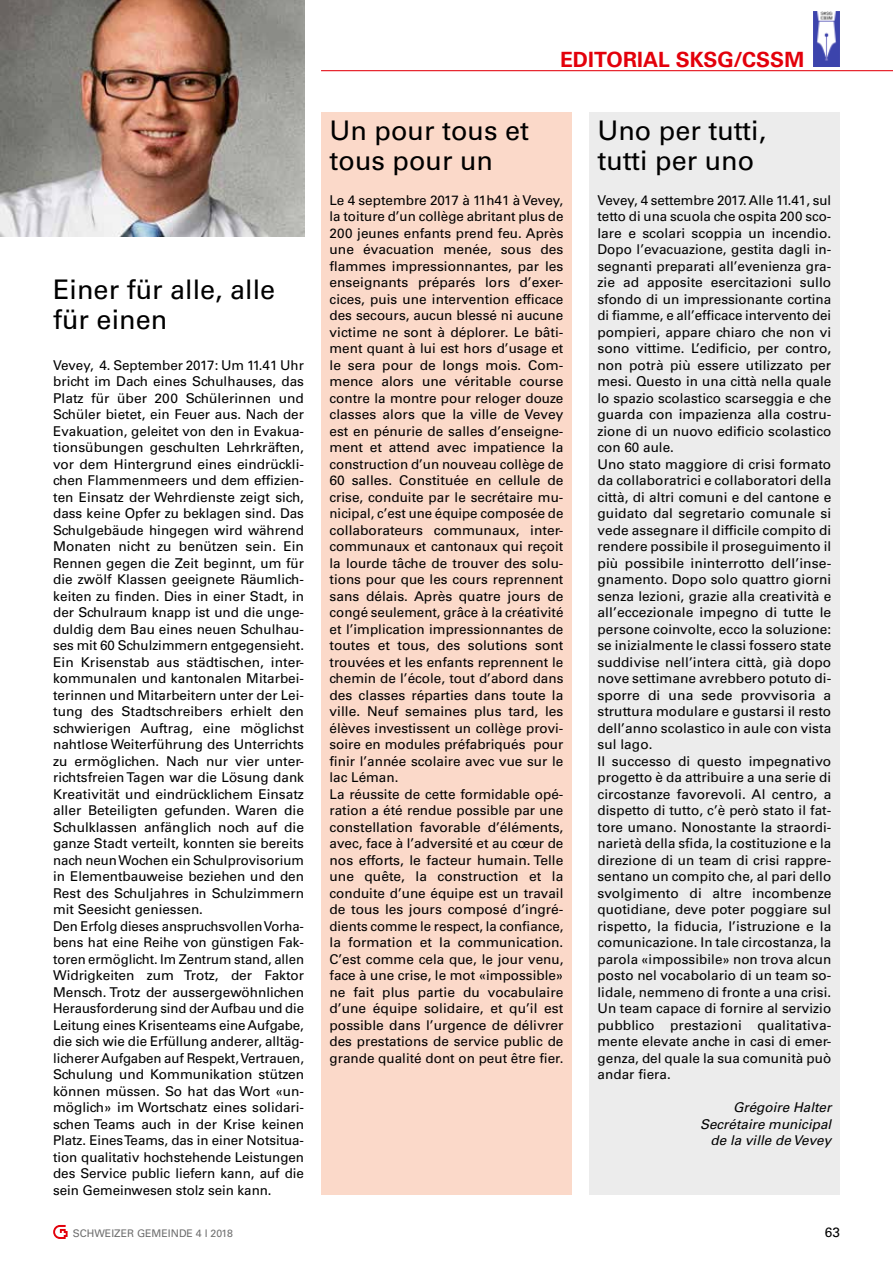
<style>
.page{position:relative;width:893px;height:1263px;background:#fff}
.page>*{position:absolute;margin:0;border:0;box-sizing:border-box;transform-origin:0 0}
.t1{font:27px/30px "Univers LT Std";color:#000}
.t2{font:700 21px "Univers LT Std";color:#e3000b}
.t3{font:13.5px/16.5px "Univers LT Std";color:#000}
.t4{font:italic 13.5px/16.5px "Univers LT Std";color:#000;text-align:right}
.t5{font:10.5px "Univers LT Std";color:#6e6e6e}
</style>
<div class="page">
<svg style="left:53px;top:1225px;width:15px;height:14px"></svg>
<hr style="left:321px;top:70px;width:572px;height:1px;background:#e3000b">
<img style="left:813px;top:11px;width:27px;height:56px">
<div style="left:589px;top:112px;width:251px;height:1083px;background:#ececec"></div>
<div style="left:321px;top:112px;width:251px;height:1083px;background:#fbd9c9"></div>
<img style="left:0;top:0;width:304px;height:237px">
<h1 class="t1" style="left:53px;top:274px;width:224px">Einer für alle, alle für einen</h1>
<p class="t3" style="left:53px;top:357px;width:252px">Vevey, 4. September 2017: Um 11.41 Uhr bricht im Dach eines Schulhauses, das Platz für über 200 Schülerinnen und Schüler bietet, ein Feuer aus. Nach der Evakuation, geleitet von den in Evakua&shy;tionsübungen geschulten Lehrkräften, vor dem Hintergrund eines eindrückli&shy;chen Flammenmeers und dem effizien&shy;ten Einsatz der Wehrdienste zeigt sich, dass keine Opfer zu beklagen sind. Das Schulgebäude hingegen wird während Monaten nicht zu benützen sein. Ein Rennen gegen die Zeit beginnt, um für die zwölf Klassen geeignete Räumlich&shy;keiten zu finden. Dies in einer Stadt, in der Schulraum knapp ist und die unge&shy;duldig dem Bau eines neuen Schulhau&shy;ses mit 60 Schulzimmern entgegensieht.<br>Ein Krisenstab aus städtischen, inter&shy;kommunalen und kantonalen Mitarbei&shy;terinnen und Mitarbeitern unter der Lei&shy;tung des Stadtschreibers erhielt den schwierigen Auftrag, eine möglichst nahtlose Weiterführung des Unterrichts zu ermöglichen. Nach nur vier unter&shy;richtsfreien Tagen war die Lösung dank Kreativität und eindrücklichem Einsatz aller Beteiligten gefunden. Waren die Schulklassen anfänglich noch auf die ganze Stadt verteilt, konnten sie bereits nach neun Wochen ein Schulprovisorium in Elementbauweise beziehen und den Rest des Schuljahres in Schulzimmern mit Seesicht geniessen.<br>Den Erfolg dieses anspruchsvollen Vorha&shy;bens hat eine Reihe von günstigen Fak&shy;toren ermöglicht. Im Zentrum stand, allen Widrigkeiten zum Trotz, der Faktor Mensch. Trotz der aussergewöhnlichen Herausforderung sind der Aufbau und die Leitung eines Krisenteams eine Aufgabe, die sich wie die Erfüllung anderer, alltäg&shy;licherer Aufgaben auf Respekt, Vertrauen, Schulung und Kommunikation stützen können müssen. So hat das Wort «un&shy;möglich» im Wortschatz eines solidari&shy;schen Teams auch in der Krise keinen Platz. Eines Teams, das in einer Notsitua&shy;tion qualitativ hochstehende Leistungen des Service public liefern kann, auf die sein Gemeinwesen stolz sein kann.</p>
<h2 class="t2" style="left:560px;top:47px;width:246px">EDITORIAL SKSG/CSSM</h2>
<h1 class="t1" style="left:330px;top:116px;width:201px">Un pour tous et tous pour un</h1>
<p class="t3" style="left:330px;top:192px;width:235px">Le 4 septembre 2017 à 11h41 à Vevey, la toiture d’un collège abritant plus de 200 jeunes enfants prend feu. Après une évacuation menée, sous des flammes impressionnantes, par les enseignants préparés lors d’exer&shy;cices, puis une intervention efficace des secours, aucun blessé ni aucune victime ne sont à déplorer. Le bâti&shy;ment quant à lui est hors d’usage et le sera pour de longs mois. Com&shy;mence alors une véritable course contre la montre pour reloger douze classes alors que la ville de Vevey est en pénurie de salles d’enseigne&shy;ment et attend avec impatience la construction d’un nouveau collège de 60 salles. Constituée en cellule de crise, conduite par le secrétaire mu&shy;nicipal, c’est une équipe composée de collaborateurs communaux, inter&shy;communaux et cantonaux qui reçoit la lourde tâche de trouver des solu&shy;tions pour que les cours reprennent sans délais. Après quatre jours de congé seulement, grâce à la créativité et l’implication impressionnantes de toutes et tous, des solutions sont trouvées et les enfants reprennent le chemin de l’école, tout d’abord dans des classes réparties dans toute la ville. Neuf semaines plus tard, les élèves investissent un collège provi&shy;soire en modules préfabriqués pour finir l’année scolaire avec vue sur le lac Léman.<br>La réussite de cette formidable opé&shy;ration a été rendue possible par une constellation favorable d’éléments, avec, face à l’adversité et au cœur de nos efforts, le facteur humain. Telle une quête, la construction et la conduite d’une équipe est un travail de tous les jours composé d’ingré&shy;dients comme le respect, la confiance, la formation et la communication.<br>C’est comme cela que, le jour venu, face à une crise, le mot «impossible» ne fait plus partie du vocabulaire d’une équipe solidaire, et qu’il est possible dans l’urgence de délivrer des prestations de service public de grande qualité dont on peut être fier.</p>
<h1 class="t1" style="left:597px;top:116px;width:170px">Uno per tutti, tutti per uno</h1>
<p class="t3" style="left:597px;top:192px;width:235px">Vevey, 4 settembre 2017. Alle 11.41, sul tetto di una scuola che ospita 200 sco&shy;lare e scolari scoppia un incendio.<br>Dopo l’evacuazione, gestita dagli in&shy;segnanti preparati all’evenienza gra&shy;zie ad apposite esercitazioni sullo sfondo di un impressionante cortina di fiamme, e all’efficace intervento dei pompieri, appare chiaro che non vi sono vittime. L’edificio, per contro, non potrà più essere utilizzato per mesi. Questo in una città nella quale lo spazio scolastico scarseggia e che guarda con impazienza alla costru&shy;zione di un nuovo edificio scolastico con 60 aule.<br>Uno stato maggiore di crisi formato da collaboratrici e collaboratori della città, di altri comuni e del cantone e guidato dal segretario comunale si vede assegnare il difficile compito di rendere possibile il proseguimento il più possibile ininterrotto dell’inse&shy;gnamento. Dopo solo quattro giorni senza lezioni, grazie alla creatività e all’eccezionale impegno di tutte le persone coinvolte, ecco la soluzione: se inizialmente le classi fossero state suddivise nell’intera città, già dopo nove settimane avrebbero potuto di&shy;sporre di una sede provvisoria a struttura modulare e gustarsi il resto dell’anno scolastico in aule con vista sul lago.<br>Il successo di questo impegnativo progetto è da attribuire a una serie di circostanze favorevoli. Al centro, a dispetto di tutto, c’è però stato il fat&shy;tore umano. Nonostante la straordi&shy;narietà della sfida, la costituzione e la direzione di un team di crisi rappre&shy;sentano un compito che, al pari dello svolgimento di altre incombenze quotidiane, deve poter poggiare sul rispetto, la fiducia, l’istruzione e la comunicazione. In tale circostanza, la parola «impossibile» non trova alcun posto nel vocabolario di un team so&shy;lidale, nemmeno di fronte a una crisi.<br>Un team capace di fornire al servizio pubblico prestazioni qualitativa&shy;mente elevate anche in casi di emer&shy;genza, del quale la sua comunità può andar fiera.</p>
<p class="t4" style="left:700px;top:1099px;width:133px">Grégoire Halter<br>Secrétaire municipal de la ville de Vevey</p>
<p class="t5" style="left:73px;top:1227px;width:162px">SCHWEIZER GEMEINDE 4 l 2018</p>
<p class="t3" style="left:825px;top:1224px;width:17px">63</p>
</div>
